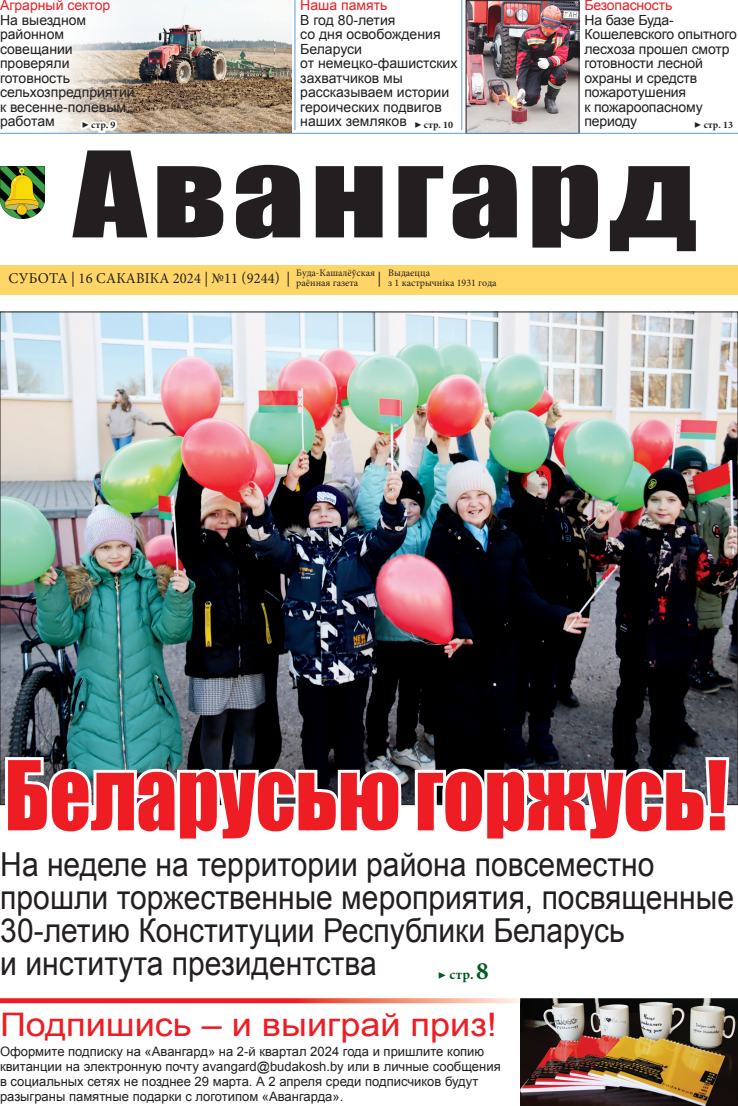
<style>
.page{position:relative;width:738px;height:1106px;background:#fff}
.page>*{position:absolute;margin:0;border:0;box-sizing:border-box;transform-origin:0 0}
.t1{font:110px "Impact";letter-spacing:.04em;color:#231f20;scale:1.31 1}
.t2{font:88.8px "Impact";color:#ee1d23;scale:.91 1}
.t3{font:33px/33px "Arial";color:#231f20;scale:.91 1}
.t4{font:32.4px "Arial";color:#ee1d23;scale:1.11 1}
.t5{font:15px "Minion Pro";letter-spacing:.01em;color:#231f20}
.t6{font:14px/14.5px "Arial";color:#231f20}
.t7{font:14px "Arial";color:#ee1d23}
.t8{font:700 14px "Minion Pro";color:#005824}
.t9{font:13px/15px "Arial";color:#231f20}
.t10{font:10px/10px "Minion Pro";color:#231f20}
.t11{font:700 10px "Minion Pro";letter-spacing:.015em;color:#231f20}
.s1{font-size:12px}
.s2{font-size:25px}
</style>
<div class="page">
<img style="left:467px;top:3px;width:109px;height:128px">
<img style="left:29px;top:0;width:262px;height:133px">
<img style="left:2px;top:314px;width:733px;height:488px">
<hr style="left:0;top:133px;width:737px;height:1px;background:#5f9dd4">
<div style="left:0;top:265px;width:737px;height:30px;background:#fed667"></div>
<img style="left:0;top:166px;width:44px;height:53px">
<img style="left:520px;top:1003px;width:217px;height:103px">
<svg style="left:0;top:998px;width:737px;height:5px;background:#b54844"></svg>
<hr style="left:294px;top:0;width:1px;height:130px;background:#5f9dd4">
<svg style="left:689px;top:132px;width:48px;height:2px"></svg>
<hr style="left:461px;top:0;width:1px;height:130px;background:#5f9dd4">
<svg style="left:409px;top:132px;width:47px;height:2px"></svg>
<svg style="left:29px;top:0;width:83px;height:16px"></svg>
<img style="left:2px;top:754px;width:403px;height:52px">
<svg style="left:411px;top:754px;width:320px;height:52px"></svg>
<svg style="left:77px;top:116px;width:42px;height:18px"></svg>
<p class="t7" style="left:0;top:-4px;width:112px">Аграрный сектор</p>
<p class="t6" style="left:0;top:13px;width:136px">На выездном районном совещании проверяли готовность сельхозпредприятий к весенне-полевым работам</p>
<p class="t11" style="left:82px;top:118px;width:35px"><span class="s1">▶</span> стр. 9</p>
<p class="t7" style="left:300px;top:-4px;width:89px">Наша память</p>
<p class="t6" style="left:300px;top:13px;width:159px">В год 80-летия<br>со дня освобождения<br>Беларуси<br>от немецко-фашистских захватчиков мы рассказываем истории героических подвигов наших земляков <sub>▶</sub> <sub>стр.</sub> <sub>10</sub></p>
<p class="t7" style="left:584px;top:-4px;width:89px">Безопасность</p>
<p class="t6" style="left:584px;top:13px;width:154px">На базе Буда-<br>Кошелевского опытного лесхоза прошел смотр готовности лесной охраны и средств пожаротушения<br>к пожароопасному периоду</p>
<p class="t11" style="left:693px;top:117px;width:40px"><span class="s1">▶</span> стр. 13</p>
<h1 class="t1" style="left:73px;top:109px;width:478px">Авангард</h1>
<p class="t5" style="left:9px;top:268px;width:283px">СУБОТА | 16 САКАВІКА 2024 | №11 (9244) |</p>
<p class="t5" style="left:377px;top:268px;width:5px">|</p>
<p class="t10" style="left:388px;top:268px;width:110px">Выдаецца<br>з 1 кастрычніка 1931 года</p>
<p class="t10" style="left:296px;top:268px;width:80px">Буда-Кашалёўская раённая газета</p>
<h2 class="t2" style="left:5px;top:726px;width:795px">Беларусью горжусь!</h2>
<h3 class="t3" style="left:0;top:848px;width:807px">На неделе на территории района повсеместно прошли торжественные мероприятия, посвященные 30-летию Конституции Республики Беларусь<br>и института президентства</h3>
<p class="t8" style="left:437px;top:964px;width:52px">▶ стр. <span class="s2">8</span></p>
<h3 class="t4" style="left:0;top:1002px;width:449px">Подпишись – и выиграй приз!</h3>
<p class="t9" style="left:0;top:1043px;width:502px">Оформите подписку на «Авангард» на 2-й квартал 2024 года и пришлите копию квитанции на электронную почту avangard@budakosh.by или в личные сообщения в социальных сетях не позднее 29 марта. А 2 апреля среди подписчиков будут разыграны памятные подарки с логотипом «Авангарда».</p>
</div>
